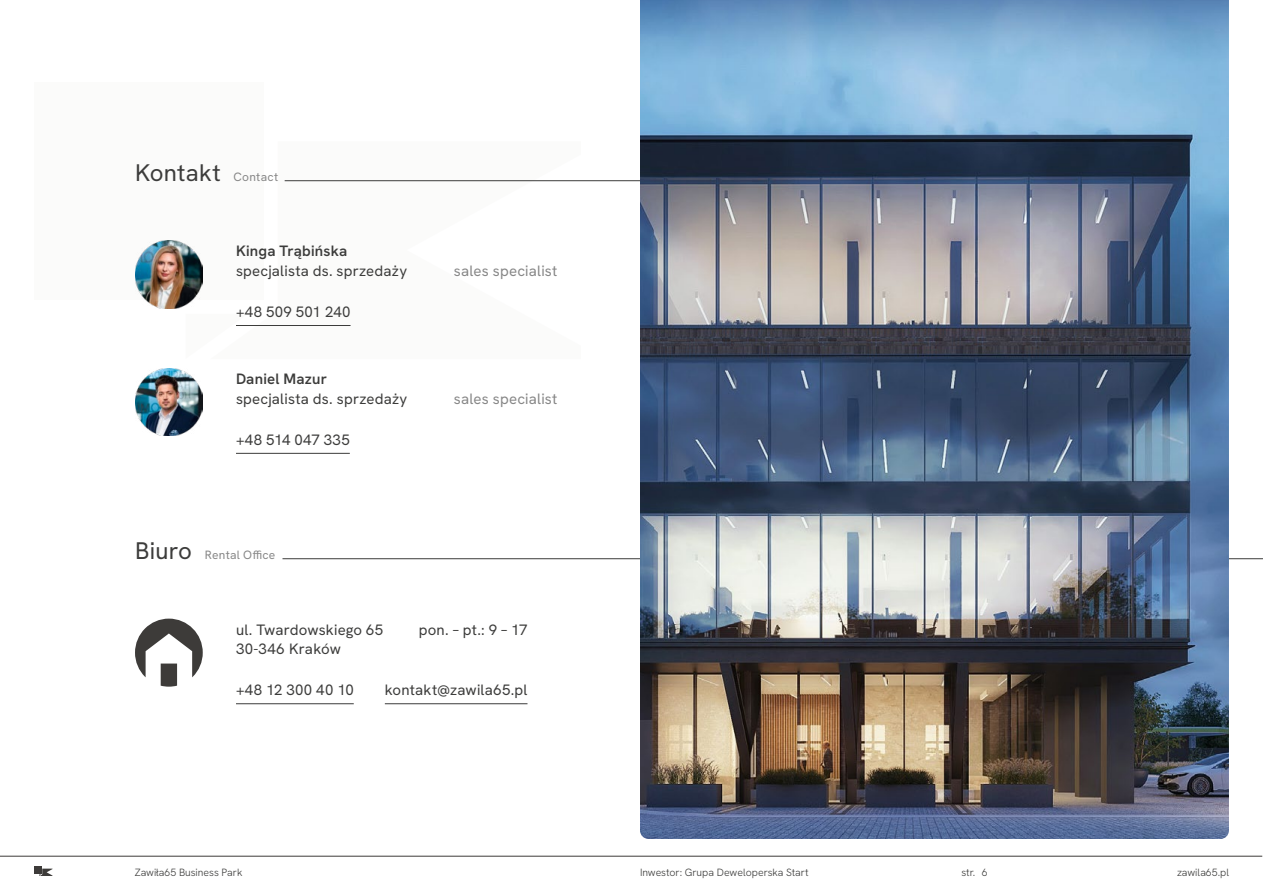
<style>
.page{position:relative;width:1263px;height:893px;background:#fff}
.page>*{position:absolute;margin:0;border:0;box-sizing:border-box;transform-origin:0 0}
.t1{font:24px "Hanken Grotesk";letter-spacing:.01em;color:#3c3c3b}
.t2{font:15px/19.5px "Hanken Grotesk";letter-spacing:.01em;color:#3c3c3b}
.t3{font:15px "Hanken Grotesk";letter-spacing:.01em;color:#878787}
.t4{font:600 15px "Hanken Grotesk";letter-spacing:.015em;color:#3c3c3b}
.t5{font:12px "Hanken Grotesk";letter-spacing:.025em;color:#878787}
.t6{font:300 10.5px "Hanken Grotesk";color:#3c3c3b}
</style>
<div class="page">
<hr style="left:0;top:856px;width:1262px;height:1px;background:#3d3b39">
<div style="left:34px;top:867px;width:8px;height:7px;background:#3d3b39"></div>
<svg style="left:39px;top:869px;width:13px;height:7px"></svg>
<div style="left:34px;top:82px;width:229px;height:218px;background:#fbfbfa"></div>
<hr style="left:285px;top:180px;width:355px;height:1px;background:#3c3c3b">
<hr style="left:282px;top:558px;width:981px;height:1px;background:#3c3c3b">
<img style="left:135px;top:368px;width:68px;height:68px">
<img style="left:135px;top:240px;width:68px;height:68px">
<svg style="left:135px;top:619px;width:68px;height:68px"></svg>
<hr style="left:236px;top:703px;width:118px;height:1px;background:#3c3c3b">
<hr style="left:236px;top:453px;width:114px;height:1px;background:#3c3c3b">
<hr style="left:236px;top:325px;width:114px;height:1px;background:#3c3c3b">
<hr style="left:385px;top:703px;width:142px;height:1px;background:#3c3c3b">
<img style="left:640px;top:0;width:589px;height:839px">
<h1 class="t1" style="left:135px;top:157px;width:87px">Kontakt</h1>
<p class="t5" style="left:234px;top:169px;width:46px">Contact</p>
<p class="t4" style="left:236px;top:241px;width:113px">Kinga Trąbińska</p>
<p class="t2" style="left:236px;top:260px;width:173px">specjalista ds. sprzedaży</p>
<p class="t2" style="left:236px;top:302px;width:116px">+48 509 501 240</p>
<p class="t4" style="left:236px;top:369px;width:92px">Daniel Mazur</p>
<p class="t2" style="left:236px;top:388px;width:173px">specjalista ds. sprzedaży</p>
<p class="t2" style="left:236px;top:430px;width:115px">+48 514 047 335</p>
<h1 class="t1" style="left:135px;top:535px;width:59px">Biuro</h1>
<p class="t5" style="left:205px;top:547px;width:72px">Rental Office</p>
<p class="t3" style="left:454px;top:261px;width:105px">sales specialist</p>
<p class="t3" style="left:454px;top:389px;width:105px">sales specialist</p>
<p class="t2" style="left:236px;top:619px;width:149px">ul. Twardowskiego 65<br>30-346 Kraków</p>
<p class="t2" style="left:419px;top:619px;width:110px">pon. – pt.: 9 – 17</p>
<p class="t2" style="left:236px;top:680px;width:119px">+48 12 300 40 10</p>
<p class="t2" style="left:385px;top:680px;width:144px">kontakt@zawila65.pl</p>
<p class="t6" style="left:135px;top:865px;width:109px">Zawiła65 Business Park</p>
<p class="t6" style="left:640px;top:865px;width:170px">Inwestor: Grupa Deweloperska Start</p>
<p class="t6" style="left:961px;top:865px;width:28px">str. 6</p>
<p class="t6" style="left:1177px;top:865px;width:54px">zawila65.pl</p>
</div>
